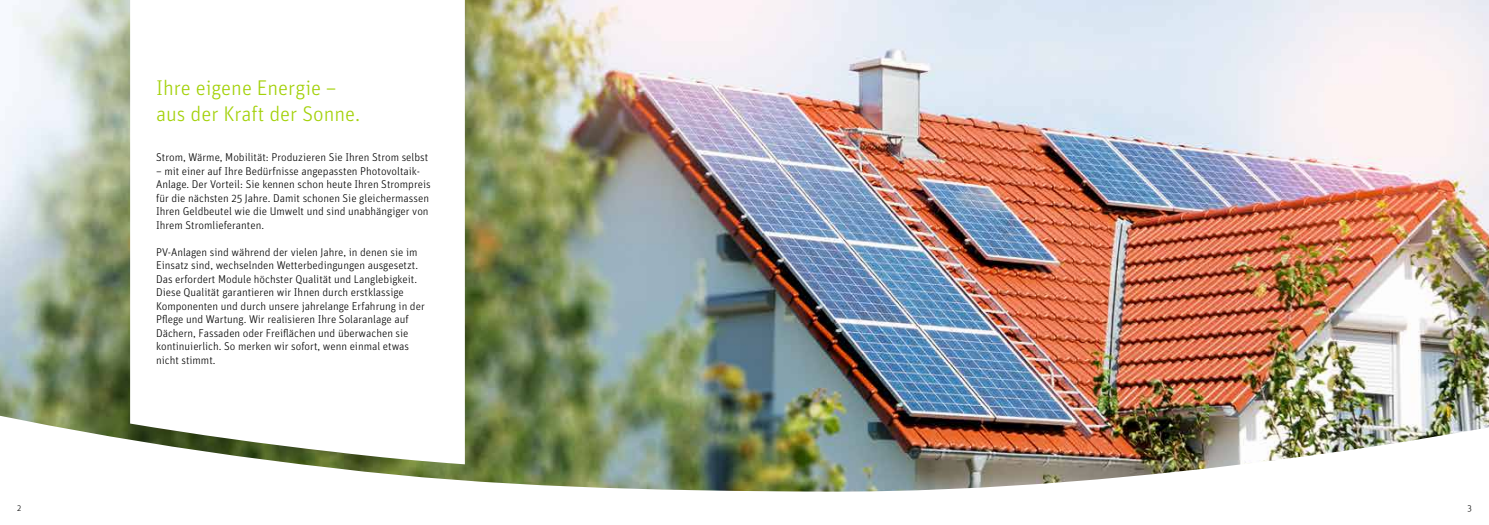
<style>
.page{position:relative;width:1489px;height:525px;background:#fff}
.page>*{position:absolute;margin:0;border:0;box-sizing:border-box;transform-origin:0 0}
.t1{font:300 21.25px/25.5px "Unit OT";color:#a3d109}
.t2{font:300 11.25px/13.5px "Unit OT";color:#000}
.t3{font:300 8.88px "Unit OT";color:#000}
.t4{font:300 8.75px "Unit OT";color:#000}
</style>
<div class="page">
<img style="left:0;top:0;width:1488px;height:135px">
<img style="left:0;top:135px;width:1488px;height:357px">
<svg style="left:130px;top:0;width:335px;height:464px"></svg>
<h1 class="t1" style="left:156px;top:75px;width:206px">Ihre eigene Energie – aus der Kraft der Sonne.</h1>
<p class="t2" style="left:156px;top:150px;width:274px">Strom, Wärme, Mobilität: Produzieren Sie Ihren Strom selbst</p>
<p class="t2" style="left:156px;top:164px;width:276px">– mit einer auf Ihre Bedürfnisse angepassten Photovoltaik-Anlage. Der Vorteil: Sie kennen schon heute Ihren Strompreis für die nächsten 25 Jahre. Damit schonen Sie gleichermassen Ihren Geldbeutel wie die Umwelt und sind unabhängiger von Ihrem Stromlieferanten.</p>
<p class="t2" style="left:156px;top:245px;width:270px">PV-Anlagen sind während der vielen Jahre, in denen sie im Einsatz sind, wechselnden Wetterbedingungen ausgesetzt.<br>Das erfordert Module höchster Qualität und Langlebigkeit.<br>Diese Qualität garantieren wir Ihnen durch erstklassige Komponenten und durch unsere jahrelange Erfahrung in der Pflege und Wartung. Wir realisieren Ihre Solaranlage auf Dächern, Fassaden oder Freiflächen und überwachen sie kontinuierlich. So merken wir sofort, wenn einmal etwas nicht stimmt.</p>
<p class="t4" style="left:17px;top:502px;width:6px">2</p>
<p class="t3" style="left:1467px;top:502px;width:6px">3</p>
</div>
